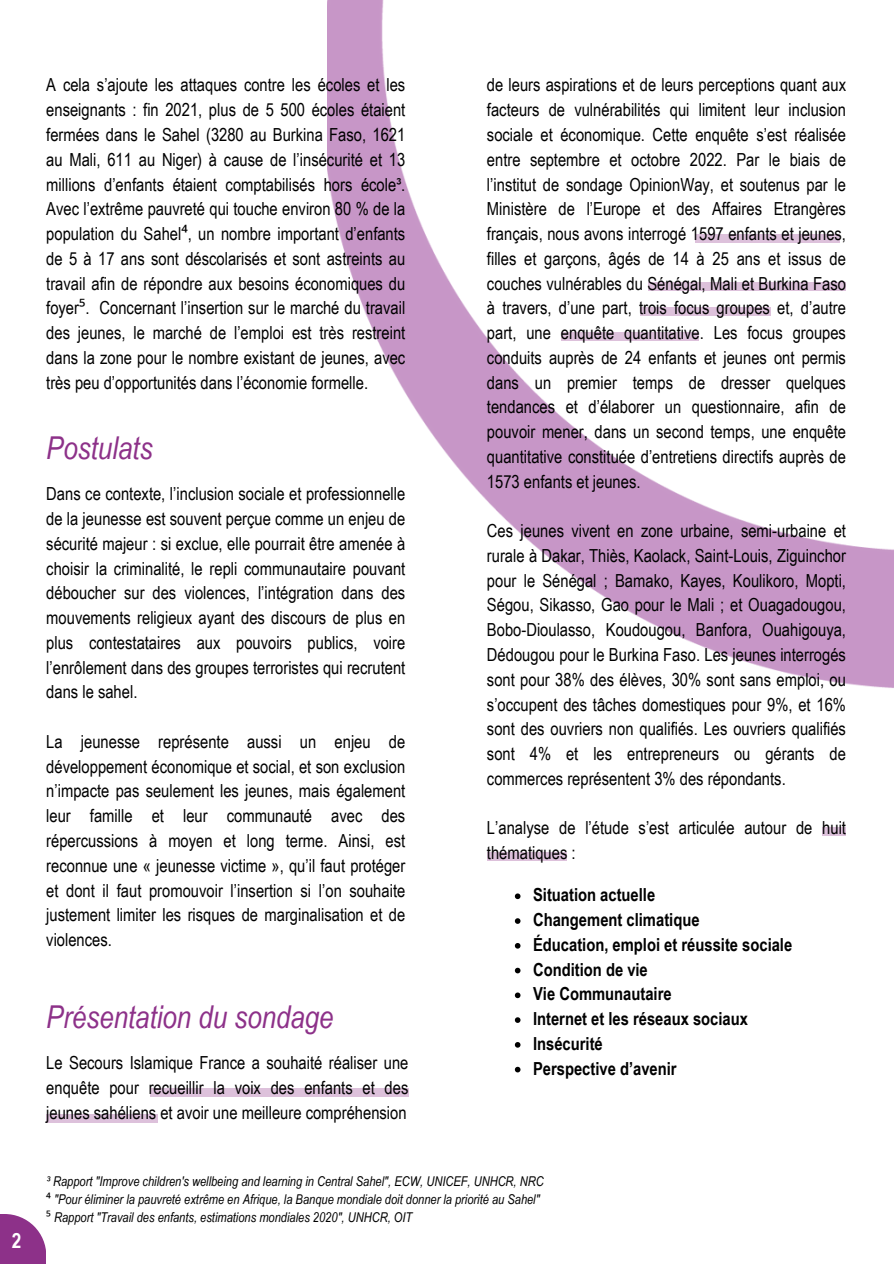
<style>
.page{position:relative;width:894px;height:1264px;background:#fff}
.page>*{position:absolute;margin:0;border:0;box-sizing:border-box;transform-origin:0 0}
.t1{font:italic 31.5px "Arial Narrow";color:#8d3189}
.t2{font:700 21px "Arial Narrow";color:#fff}
.t3{font:18px/24.8px "Arial Narrow";color:#000;text-align:justify}
.t4{font:700 18px "Arial Narrow";color:#000}
.t5{font:italic 13.5px "Arial Narrow";color:#000}
.s1{font-family:"Noto Sans"}
.s2{font-family:"Noto Sans";font-style:normal}
</style>
<div class="page">
<img style="left:327px;top:0;width:566px;height:688px">
<svg style="left:0;top:1214px;width:46px;height:49px;background:#9f529b"></svg>
<div style="left:150px;top:1088px;width:258px;height:9px;background:#ddc1db"></div>
<svg style="left:514px;top:893px;width:6px;height:6px"></svg>
<svg style="left:514px;top:918px;width:6px;height:5px"></svg>
<svg style="left:514px;top:943px;width:6px;height:5px"></svg>
<svg style="left:514px;top:967px;width:6px;height:6px"></svg>
<svg style="left:514px;top:992px;width:6px;height:6px"></svg>
<svg style="left:514px;top:1017px;width:6px;height:5px"></svg>
<svg style="left:514px;top:1042px;width:6px;height:5px"></svg>
<svg style="left:514px;top:1066px;width:6px;height:6px"></svg>
<div style="left:46px;top:1113px;width:112px;height:9px;background:#ddc1db"></div>
<div style="left:648px;top:283px;width:197px;height:8px;background:#ddc1db"></div>
<div style="left:695px;top:234px;width:144px;height:8px;background:#ddc1db"></div>
<div style="left:640px;top:307px;width:130px;height:9px;background:#ddc1db"></div>
<div style="left:561px;top:332px;width:137px;height:8px;background:#ddc1db"></div>
<div style="left:487px;top:852px;width:79px;height:8px;background:#ddc1db"></div>
<div style="left:822px;top:827px;width:23px;height:8px;background:#ddc1db"></div>
<h1 class="t2" style="left:12px;top:1227px;width:11px">2</h1>
<h2 class="t3" style="left:46px;top:73px;width:360px">A cela s’ajoute les attaques contre les écoles et les enseignants : fin 2021, plus de 5 500 écoles étaient fermées dans le Sahel (3280 au Burkina Faso, 1621 au Mali, 611 au Niger) à cause de l’insécurité et 13 millions d’enfants étaient comptabilisés hors école³.<br>Avec l’extrême pauvreté qui touche environ 80 % de la population du Sahel<span class="s1">⁴</span>, un nombre important d’enfants de 5 à 17 ans sont déscolarisés et sont astreints au travail afin de répondre aux besoins économiques du foyer<span class="s1">⁵</span>. Concernant l’insertion sur le marché du travail des jeunes, le marché de l’emploi est très restreint dans la zone pour le nombre existant de jeunes, avec très peu d’opportunités dans l’économie formelle.</h2>
<h2 class="t1" style="left:46px;top:430px;width:108px">Postulats</h2>
<p class="t3" style="left:46px;top:481px;width:360px">Dans ce contexte, l’inclusion sociale et professionnelle de la jeunesse est souvent perçue comme un enjeu de sécurité majeur : si exclue, elle pourrait être amenée à choisir la criminalité, le repli communautaire pouvant déboucher sur des violences, l’intégration dans des mouvements religieux ayant des discours de plus en plus contestataires aux pouvoirs publics, voire l’enrôlement dans des groupes terroristes qui recrutent dans le sahel.</p>
<h2 class="t3" style="left:46px;top:729px;width:360px">La jeunesse représente aussi un enjeu de développement économique et social, et son exclusion n’impacte pas seulement les jeunes, mais également leur famille et leur communauté avec des répercussions à moyen et long terme. Ainsi, est reconnue une « jeunesse victime », qu’il faut protéger et dont il faut promouvoir l’insertion si l’on souhaite justement limiter les risques de marginalisation et de violences.</h2>
<p class="t1" style="left:46px;top:998px;width:289px">Présentation du sondage</p>
<h2 class="t3" style="left:46px;top:1050px;width:363px">Le Secours Islamique France a souhaité réaliser une enquête pour recueillir la voix des enfants et des jeunes sahéliens et avoir une meilleure compréhension</h2>
<p class="t3" style="left:487px;top:73px;width:360px">de leurs aspirations et de leurs perceptions quant aux facteurs de vulnérabilités qui limitent leur inclusion sociale et économique. Cette enquête s’est réalisée entre septembre et octobre 2022. Par le biais de l’institut de sondage OpinionWay, et soutenus par le Ministère de l’Europe et des Affaires Etrangères français, nous avons interrogé 1597 enfants et jeunes, filles et garçons, âgés de 14 à 25 ans et issus de couches vulnérables du Sénégal, Mali et Burkina Faso à travers, d’une part, trois focus groupes et, d’autre part, une enquête quantitative. Les focus groupes conduits auprès de 24 enfants et jeunes ont permis dans un premier temps de dresser quelques tendances et d’élaborer un questionnaire, afin de pouvoir mener, dans un second temps, une enquête quantitative constituée d’entretiens directifs auprès de 1573 enfants et jeunes.</p>
<p class="t3" style="left:487px;top:518px;width:360px">Ces jeunes vivent en zone urbaine, semi-urbaine et rurale à Dakar, Thiès, Kaolack, Saint-Louis, Ziguinchor pour le Sénégal ; Bamako, Kayes, Koulikoro, Mopti, Ségou, Sikasso, Gao pour le Mali ; et Ouagadougou, Bobo-Dioulasso, Koudougou, Banfora, Ouahigouya, Dédougou pour le Burkina Faso. Les jeunes interrogés sont pour 38% des élèves, 30% sont sans emploi, ou s’occupent des tâches domestiques pour 9%, et 16% sont des ouvriers non qualifiés. Les ouvriers qualifiés sont 4% et les entrepreneurs ou gérants de commerces représentent 3% des répondants.</p>
<p class="t3" style="left:487px;top:815px;width:360px">L’analyse de l’étude s’est articulée autour de huit thématiques :</p>
<h2 class="t4" style="left:533px;top:884px;width:124px">Situation actuelle</h2>
<p class="t4" style="left:533px;top:909px;width:168px">Changement climatique</p>
<p class="t4" style="left:533px;top:934px;width:261px">Éducation, emploi et réussite sociale</p>
<p class="t4" style="left:533px;top:958px;width:116px">Condition de vie</p>
<p class="t4" style="left:533px;top:983px;width:140px">Vie Communautaire</p>
<p class="t4" style="left:533px;top:1008px;width:216px">Internet et les réseaux sociaux</p>
<p class="t4" style="left:533px;top:1033px;width:71px">Insécurité</p>
<p class="t4" style="left:533px;top:1057px;width:145px">Perspective d’avenir</p>
<h2 class="t5" style="left:46px;top:1173px;width:499px">³ Rapport "Improve children's wellbeing and learning in Central Sahel", ECW, UNICEF, UNHCR, NRC</h2>
<h1 class="t5" style="left:46px;top:1191px;width:495px"><span class="s2">⁴</span> "Pour éliminer la pauvreté extrême en Afrique, la Banque mondiale doit donner la priorité au Sahel"</h1>
<h2 class="t5" style="left:46px;top:1209px;width:367px"><span class="s2">⁵</span> Rapport "Travail des enfants, estimations mondiales 2020", UNHCR, OIT</h2>
</div>
